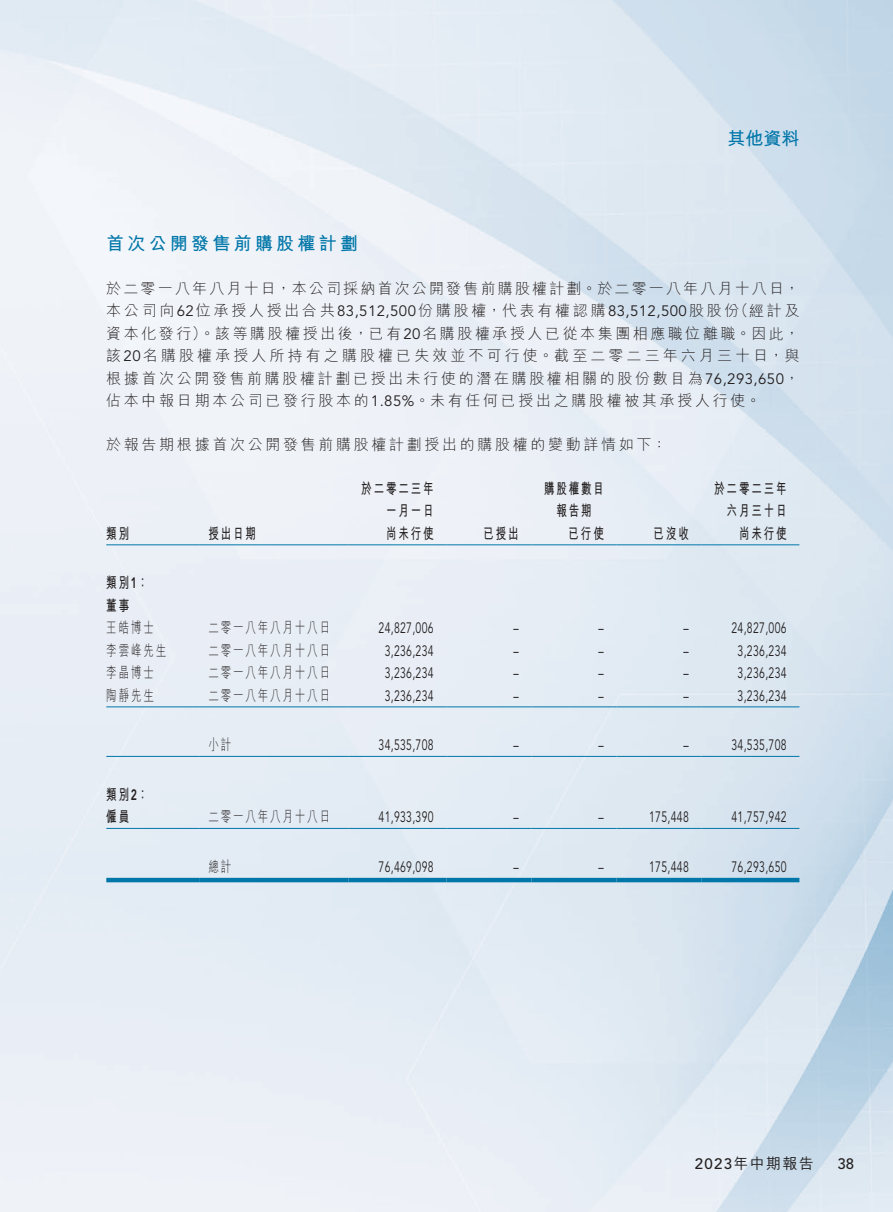
<style>
.page{position:relative;width:893px;height:1212px;background:#fff}
.page>*{position:absolute;margin:0;border:0;box-sizing:border-box;transform-origin:0 0}
._01_Heading_1{font:700 18px "M Hei HK";letter-spacing:.18em;color:#0076a9}
._00_Body_text{font:300 15px/22.5px "M Hei HK";letter-spacing:.18em;color:#231f20}
._50_Table_Body{font:15px "Avenir LT Std";letter-spacing:.03em;color:#231f20;scale:.7 1}
._50_Table_Body-2{font:300 15px "M Hei HK";letter-spacing:.18em;color:#231f20;scale:.7 1}
._50_Table_Body-3{font:700 15px "M Hei HK";letter-spacing:.18em;color:#231f20;scale:.7 1}
._00_Body_text-2{font:300 15px/22.5px "M Hei HK";letter-spacing:.145em;color:#231f20;text-align:right}
.t1{font:500 15px "M Hei HK";letter-spacing:.09em;color:#231f20}
.t2{font:500 15px "Avenir LT Std";color:#231f20}
.s1{font-family:"Avenir LT Std";font-weight:400}
.s2{font-family:"Avenir LT Std";font-weight:800}
.s3{font-family:"Avenir LT Std"}
</style>
<div class="page">
<hr style="left:106px;top:544px;width:94px;height:1px;background:#0076a9">
<hr style="left:200px;top:544px;width:149px;height:1px;background:#0076a9">
<hr style="left:349px;top:544px;width:97px;height:1px;background:#0076a9">
<hr style="left:446px;top:544px;width:85px;height:1px;background:#0076a9">
<hr style="left:531px;top:544px;width:86px;height:1px;background:#0076a9">
<hr style="left:617px;top:544px;width:85px;height:1px;background:#0076a9">
<hr style="left:702px;top:544px;width:97px;height:1px;background:#0076a9">
<hr style="left:106px;top:706px;width:94px;height:1px;background:#0076a9">
<hr style="left:200px;top:706px;width:149px;height:1px;background:#0076a9">
<hr style="left:349px;top:706px;width:97px;height:1px;background:#0076a9">
<hr style="left:446px;top:706px;width:85px;height:1px;background:#0076a9">
<hr style="left:531px;top:706px;width:86px;height:1px;background:#0076a9">
<hr style="left:617px;top:706px;width:85px;height:1px;background:#0076a9">
<hr style="left:702px;top:706px;width:97px;height:1px;background:#0076a9">
<hr style="left:106px;top:756px;width:94px;height:1px;background:#0076a9">
<hr style="left:200px;top:756px;width:149px;height:1px;background:#0076a9">
<hr style="left:349px;top:756px;width:97px;height:1px;background:#0076a9">
<hr style="left:446px;top:756px;width:85px;height:1px;background:#0076a9">
<hr style="left:531px;top:756px;width:86px;height:1px;background:#0076a9">
<hr style="left:617px;top:756px;width:85px;height:1px;background:#0076a9">
<hr style="left:702px;top:756px;width:97px;height:1px;background:#0076a9">
<hr style="left:106px;top:828px;width:94px;height:1px;background:#0076a9">
<hr style="left:200px;top:828px;width:149px;height:1px;background:#0076a9">
<hr style="left:349px;top:828px;width:97px;height:1px;background:#0076a9">
<hr style="left:446px;top:828px;width:85px;height:1px;background:#0076a9">
<hr style="left:531px;top:828px;width:86px;height:1px;background:#0076a9">
<hr style="left:617px;top:828px;width:85px;height:1px;background:#0076a9">
<hr style="left:702px;top:828px;width:97px;height:1px;background:#0076a9">
<hr style="left:106px;top:878px;width:94px;height:4px;background:#0076a9">
<hr style="left:200px;top:878px;width:149px;height:4px;background:#0076a9">
<hr style="left:349px;top:878px;width:97px;height:4px;background:#0076a9">
<hr style="left:446px;top:878px;width:85px;height:4px;background:#0076a9">
<hr style="left:531px;top:878px;width:86px;height:4px;background:#0076a9">
<hr style="left:617px;top:878px;width:85px;height:4px;background:#0076a9">
<hr style="left:702px;top:878px;width:97px;height:4px;background:#0076a9">
<p class="_01_Heading_1" style="left:727px;top:125px;width:73px">其他資料</p>
<p class="_01_Heading_1" style="left:106px;top:230px;width:253px">首次公開發售前購股權計劃</p>
<p class="_00_Body_text-2" style="left:106px;top:277px;width:695px">於二零一八年八月十日，本公司採納首次公開發售前購股權計劃。於二零一八年八月十八日，（經計及</p>
<p class="_00_Body_text" style="left:106px;top:299px;width:695px">本公司向<span class="s1">62</span>位承授人授出合共<span class="s1">83,512,500</span>份購股權，代表有權認購<span class="s1">83,512,500</span>股股份<br>資本化發行）。該等購股權授出後，已有<span class="s1">20</span>名購股權承授人已從本集團相應職位離職。因此，該<span class="s1">20</span>名購股權承授人所持有之購股權已失效並不可行使。截至二零二三年六月三十日，與根據首次公開發售前購股權計劃已授出未行使的潛在購股權相關的股份數目為<span class="s1">76,293,650</span>，佔本中報日期本公司已發行股本的<span class="s1">1.85%</span>。未有任何已授出之購股權被其承授人行使。</p>
<p class="_00_Body_text" style="left:106px;top:433px;width:562px">於報告期根據首次公開發售前購股權計劃授出的購股權的變動詳情如下：</p>
<p class="_50_Table_Body-3" style="left:106px;top:522px;width:34px">類別</p>
<p class="_50_Table_Body-3" style="left:208px;top:522px;width:70px">授出日期</p>
<p class="_50_Table_Body-3" style="left:361px;top:477px;width:105px">於二零二三年</p>
<p class="_50_Table_Body-3" style="left:386px;top:500px;width:70px">一月一日</p>
<p class="_50_Table_Body-3" style="left:386px;top:522px;width:70px">尚未行使</p>
<p class="_50_Table_Body-3" style="left:483px;top:522px;width:52px">已授出</p>
<p class="_50_Table_Body-3" style="left:544px;top:477px;width:87px">購股權數目</p>
<p class="_50_Table_Body-3" style="left:556px;top:500px;width:52px">報告期</p>
<p class="_50_Table_Body-3" style="left:569px;top:522px;width:52px">已行使</p>
<p class="_50_Table_Body-3" style="left:654px;top:522px;width:52px">已沒收</p>
<p class="_50_Table_Body-3" style="left:714px;top:477px;width:105px">於二零二三年</p>
<p class="_50_Table_Body-3" style="left:727px;top:500px;width:87px">六月三十日</p>
<p class="_50_Table_Body-3" style="left:739px;top:522px;width:70px">尚未行使</p>
<p class="_50_Table_Body-3" style="left:106px;top:572px;width:61px">類別<span class="s2">1</span>：</p>
<p class="_50_Table_Body-3" style="left:106px;top:594px;width:34px">董事</p>
<p class="_50_Table_Body-2" style="left:106px;top:620px;width:70px">王皓博士</p>
<p class="_50_Table_Body-2" style="left:208px;top:620px;width:176px">二零一八年八月十八日</p>
<p class="_50_Table_Body" style="left:379px;top:619px;width:80px">24,827,006</p>
<p class="_50_Table_Body" style="left:513px;top:619px;width:9px">–</p>
<p class="_50_Table_Body" style="left:599px;top:619px;width:9px">–</p>
<p class="_50_Table_Body" style="left:684px;top:619px;width:9px">–</p>
<p class="_50_Table_Body" style="left:731px;top:619px;width:80px">24,827,006</p>
<p class="_50_Table_Body-2" style="left:106px;top:643px;width:87px">李雲峰先生</p>
<p class="_50_Table_Body-2" style="left:208px;top:643px;width:176px">二零一八年八月十八日</p>
<p class="_50_Table_Body" style="left:385px;top:642px;width:72px">3,236,234</p>
<p class="_50_Table_Body" style="left:513px;top:642px;width:9px">–</p>
<p class="_50_Table_Body" style="left:599px;top:642px;width:9px">–</p>
<p class="_50_Table_Body" style="left:684px;top:642px;width:9px">–</p>
<p class="_50_Table_Body" style="left:738px;top:642px;width:72px">3,236,234</p>
<p class="_50_Table_Body-2" style="left:106px;top:665px;width:70px">李晶博士</p>
<p class="_50_Table_Body-2" style="left:208px;top:665px;width:176px">二零一八年八月十八日</p>
<p class="_50_Table_Body" style="left:385px;top:664px;width:72px">3,236,234</p>
<p class="_50_Table_Body" style="left:513px;top:664px;width:9px">–</p>
<p class="_50_Table_Body" style="left:599px;top:664px;width:9px">–</p>
<p class="_50_Table_Body" style="left:684px;top:664px;width:9px">–</p>
<p class="_50_Table_Body" style="left:738px;top:664px;width:72px">3,236,234</p>
<p class="_50_Table_Body-2" style="left:106px;top:688px;width:70px">陶靜先生</p>
<p class="_50_Table_Body-2" style="left:208px;top:688px;width:176px">二零一八年八月十八日</p>
<p class="_50_Table_Body" style="left:385px;top:687px;width:72px">3,236,234</p>
<p class="_50_Table_Body" style="left:513px;top:687px;width:9px">–</p>
<p class="_50_Table_Body" style="left:599px;top:687px;width:9px">–</p>
<p class="_50_Table_Body" style="left:684px;top:687px;width:9px">–</p>
<p class="_50_Table_Body" style="left:738px;top:687px;width:72px">3,236,234</p>
<p class="_50_Table_Body-2" style="left:208px;top:737px;width:34px">小計</p>
<p class="_50_Table_Body" style="left:379px;top:736px;width:80px">34,535,708</p>
<p class="_50_Table_Body" style="left:513px;top:736px;width:9px">–</p>
<p class="_50_Table_Body" style="left:599px;top:736px;width:9px">–</p>
<p class="_50_Table_Body" style="left:684px;top:736px;width:9px">–</p>
<p class="_50_Table_Body" style="left:731px;top:736px;width:80px">34,535,708</p>
<p class="_50_Table_Body-3" style="left:106px;top:783px;width:61px">類別<span class="s2">2</span>：</p>
<p class="_50_Table_Body-3" style="left:106px;top:806px;width:34px">僱員</p>
<p class="_50_Table_Body-2" style="left:208px;top:809px;width:176px">二零一八年八月十八日</p>
<p class="_50_Table_Body" style="left:379px;top:808px;width:80px">41,933,390</p>
<p class="_50_Table_Body" style="left:513px;top:808px;width:9px">–</p>
<p class="_50_Table_Body" style="left:599px;top:808px;width:9px">–</p>
<p class="_50_Table_Body" style="left:649px;top:808px;width:58px">175,448</p>
<p class="_50_Table_Body" style="left:731px;top:808px;width:80px">41,757,942</p>
<p class="_50_Table_Body-2" style="left:208px;top:859px;width:34px">總計</p>
<p class="_50_Table_Body" style="left:379px;top:858px;width:80px">76,469,098</p>
<p class="_50_Table_Body" style="left:513px;top:858px;width:9px">–</p>
<p class="_50_Table_Body" style="left:599px;top:858px;width:9px">–</p>
<p class="_50_Table_Body" style="left:649px;top:858px;width:58px">175,448</p>
<p class="_50_Table_Body" style="left:731px;top:858px;width:80px">76,293,650</p>
<p class="t1" style="left:695px;top:1153px;width:121px"><span class="s3">2023</span>年中期報告</p>
<p class="t2" style="left:837px;top:1155px;width:18px">38</p>
</div>
